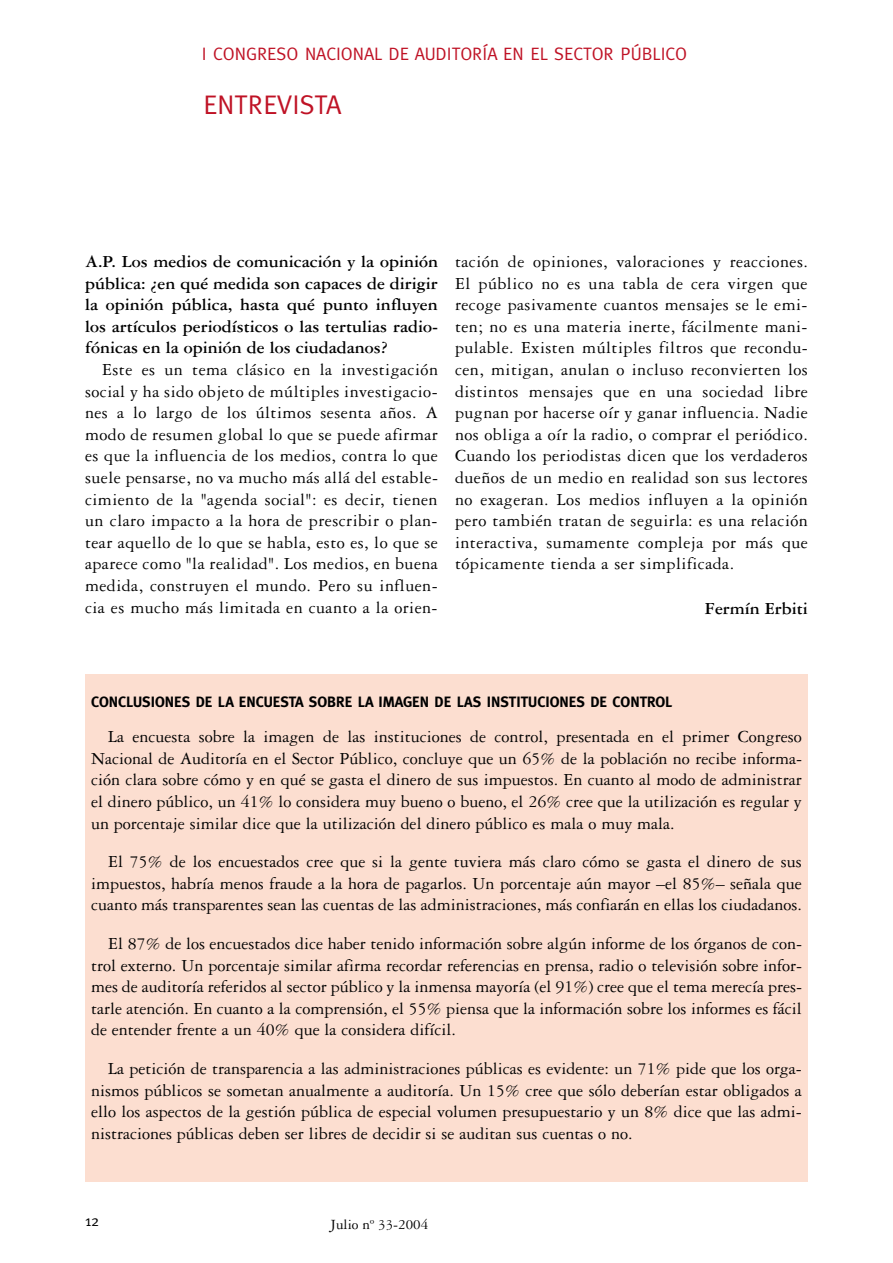
<style>
.page{position:relative;width:893px;height:1263px;background:#fff}
.page>*{position:absolute;margin:0;border:0;box-sizing:border-box;transform-origin:0 0}
.t1{font:27px "Meta";color:#bf1225}
.t2{font:18px/21.6px "Garamond Three";color:#000;text-align:justify}
.t3{font:700 18px/21.6px "Garamond Three";color:#000;text-align:justify}
.t4{font:18px "Meta";color:#bf1225}
.t5{font:700 15px "Meta";color:#000}
.t6{font:15px "Garamond Three";color:#000}
.t7{font:15px "Meta";color:#000}
</style>
<div class="page">
<div style="left:85px;top:674px;width:723px;height:507px;background:#fcded0"></div>
<p class="t4" style="left:202px;top:43px;width:487px">I CONGRESO NACIONAL DE AUDITORÍA EN EL SECTOR PÚBLICO</p>
<h1 class="t1" style="left:204px;top:89px;width:140px">ENTREVISTA</h1>
<p class="t3" style="left:85px;top:252px;width:354px">A.P. Los medios de comunicación y la opinión pública: ¿en qué medida son capaces de dirigir la opinión pública, hasta qué punto influyen los artículos periodísticos o las tertulias radio&shy;fónicas en la opinión de los ciudadanos?</p>
<p class="t2" style="left:85px;top:360px;width:354px;text-indent:17px">Este es un tema clásico en la investigación social y ha sido objeto de múltiples investigacio&shy;nes a lo largo de los últimos sesenta años. A modo de resumen global lo que se puede afirmar es que la influencia de los medios, contra lo que suele pensarse, no va mucho más allá del estable&shy;cimiento de la "agenda social": es decir, tienen un claro impacto a la hora de prescribir o plan&shy;tear aquello de lo que se habla, esto es, lo que se aparece como "la realidad". Los medios, en buena medida, construyen el mundo. Pero su influen&shy;cia es mucho más limitada en cuanto a la orien-</p>
<p class="t2" style="left:455px;top:252px;width:354px">tación de opiniones, valoraciones y reacciones.<br>El público no es una tabla de cera virgen que recoge pasivamente cuantos mensajes se le emi&shy;ten; no es una materia inerte, fácilmente mani&shy;pulable. Existen múltiples filtros que recondu&shy;cen, mitigan, anulan o incluso reconvierten los distintos mensajes que en una sociedad libre pugnan por hacerse oír y ganar influencia. Nadie nos obliga a oír la radio, o comprar el periódico.<br>Cuando los periodistas dicen que los verdaderos dueños de un medio en realidad son sus lectores no exageran. Los medios influyen a la opinión pero también tratan de seguirla: es una relación interactiva, sumamente compleja por más que tópicamente tienda a ser simplificada.</p>
<p class="t3" style="left:705px;top:600px;width:104px">Fermín Erbiti</p>
<p class="t5" style="left:91px;top:693px;width:583px">CONCLUSIONES DE LA ENCUESTA SOBRE LA IMAGEN DE LAS INSTITUCIONES DE CONTROL</p>
<p class="t2" style="left:91px;top:727px;width:713px;text-indent:17px">La encuesta sobre la imagen de las instituciones de control, presentada en el primer Congreso Nacional de Auditoría en el Sector Público, concluye que un 65% de la población no recibe informa&shy;ción clara sobre cómo y en qué se gasta el dinero de sus impuestos. En cuanto al modo de administrar el dinero público, un 41% lo considera muy bueno o bueno, el 26% cree que la utilización es regular y un porcentaje similar dice que la utilización del dinero público es mala o muy mala.</p>
<p class="t2" style="left:91px;top:852px;width:712px;text-indent:17px">El 75% de los encuestados cree que si la gente tuviera más claro cómo se gasta el dinero de sus impuestos, habría menos fraude a la hora de pagarlos. Un porcentaje aún mayor –el 85%– señala que cuanto más transparentes sean las cuentas de las administraciones, más confiarán en ellas los ciudadanos.</p>
<p class="t2" style="left:91px;top:934px;width:713px;text-indent:17px">El 87% de los encuestados dice haber tenido información sobre algún informe de los órganos de con&shy;trol externo. Un porcentaje similar afirma recordar referencias en prensa, radio o televisión sobre infor&shy;mes de auditoría referidos al sector público y la inmensa mayoría (el 91%) cree que el tema merecía pres&shy;tarle atención. En cuanto a la comprensión, el 55% piensa que la información sobre los informes es fácil de entender frente a un 40% que la considera difícil.</p>
<p class="t2" style="left:91px;top:1059px;width:712px;text-indent:17px">La petición de transparencia a las administraciones públicas es evidente: un 71% pide que los orga&shy;nismos públicos se sometan anualmente a auditoría. Un 15% cree que sólo deberían estar obligados a ello los aspectos de la gestión pública de especial volumen presupuestario y un 8% dice que las admi&shy;nistraciones públicas deben ser libres de decidir si se auditan sus cuentas o no.</p>
<p class="t7" style="left:85px;top:1212px;width:16px">12</p>
<p class="t6" style="left:330px;top:1219px;width:100px">Julio nº 33-2004</p>
</div>
